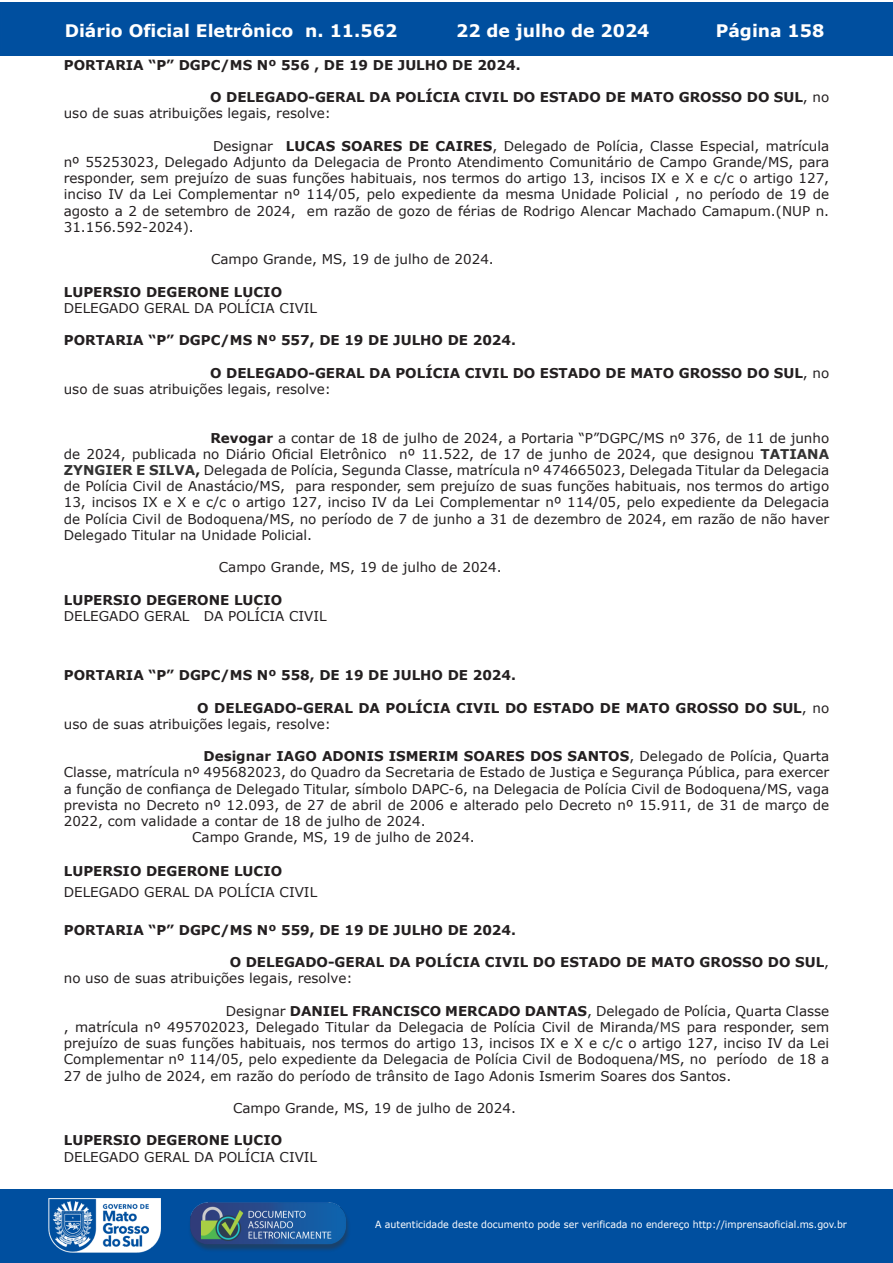
<style>
.page{position:relative;width:893px;height:1263px;background:#fff}
.page>*{position:absolute;margin:0;border:0;box-sizing:border-box;transform-origin:0 0}
.t1{font:700 17.25px "Verdana";color:#fff}
.t2{font:13.5px/16.2px "Verdana";color:#231f20;text-align:justify}
.t3{font:700 13.5px/16.2px "Verdana";color:#231f20}
.t4{font:9.9px "Verdana";color:#fff;scale:.95 1}
.s1{font-weight:400}
.s2{font-weight:700}
.s3{font-weight:700;color:#333}
.s4{color:#333}
</style>
<div class="page">
<div style="left:0;top:2px;width:893px;height:53px;background:#004f9f"></div>
<div style="left:1px;top:1189px;width:892px;height:74px;background:#004f9f"></div>
<img style="left:49px;top:1198px;width:111px;height:54px">
<img style="left:185px;top:1201px;width:168px;height:54px">
<p class="t1" style="left:65px;top:18px;width:334px">Diário Oficial Eletrônico n. 11.562</p>
<p class="t1" style="left:456px;top:18px;width:195px">22 de julho de 2024</p>
<p class="t1" style="left:716px;top:18px;width:110px">Página 158</p>
<p class="t3" style="left:64px;top:57px;width:458px">PORTARIA “P” DGPC/MS Nº 556 , DE 19 DE JULHO DE 2024.</p>
<p class="t3" style="left:64px;top:89px;width:767px;text-indent:146px">O DELEGADO-GERAL DA POLÍCIA CIVIL DO ESTADO DE MATO GROSSO DO SUL<span class="s1">, no uso de suas atribuições legais, resolve:</span></p>
<p class="t2" style="left:64px;top:138px;width:767px;text-indent:149px">Designar <span class="s2">LUCAS SOARES DE CAIRES</span>, Delegado de Polícia, Classe Especial, matrícula nº 55253023, Delegado Adjunto da Delegacia de Pronto Atendimento Comunitário de Campo Grande/MS, para responder, sem prejuízo de suas funções habituais, nos termos do artigo 13, incisos IX e X e c/c o artigo 127, inciso IV da Lei Complementar nº 114/05, pelo expediente da mesma Unidade Policial , no período de 19 de agosto a 2 de setembro de 2024, em razão de gozo de férias de Rodrigo Alencar Machado Camapum.(NUP n.<br>31.156.592-2024).</p>
<p class="t2" style="left:211px;top:251px;width:284px">Campo Grande, MS, 19 de julho de 2024.</p>
<p class="t3" style="left:64px;top:283px;width:220px">LUPERSIO DEGERONE LUCIO</p>
<p class="t2" style="left:64px;top:300px;width:255px">DELEGADO GERAL DA POLÍCIA CIVIL</p>
<p class="t3" style="left:64px;top:332px;width:454px">PORTARIA “P” DGPC/MS Nº 557, DE 19 DE JULHO DE 2024.</p>
<p class="t3" style="left:64px;top:364px;width:767px;text-indent:146px">O DELEGADO-GERAL DA POLÍCIA CIVIL DO ESTADO DE MATO GROSSO DO SUL<span class="s1">, no uso de suas atribuições legais, resolve:</span></p>
<p class="t2" style="left:64px;top:429px;width:767px;text-indent:147px"><span class="s2">Revogar</span> a contar de 18 de julho de 2024, a Portaria “P”DGPC/MS nº 376, de 11 de junho de 2024, publicada no Diário Oficial Eletrônico nº 11.522, de 17 de junho de 2024, que designou <span class="s3">TATIANA ZYNGIER E SILVA</span><span class="s2">,</span> Delegada de Polícia, Segunda Classe, matrícula nº 474665023, Delegada Titular da Delegacia de Polícia Civil de Anastácio/MS, para responder, sem prejuízo de suas funções habituais, nos termos do artigo 13, incisos IX e X e c/c o artigo 127, inciso IV da Lei Complementar nº 114/05, pelo expediente da Delegacia de Polícia Civil de Bodoquena/MS, no período de 7 de junho a 31 de dezembro de 2024, em razão de não haver Delegado Titular na Unidade Policial.</p>
<p class="t2" style="left:219px;top:559px;width:284px">Campo Grande, MS, 19 de julho de 2024.</p>
<p class="t3" style="left:64px;top:591px;width:220px">LUPERSIO DEGERONE LUCIO</p>
<p class="t2" style="left:64px;top:608px;width:264px">DELEGADO GERAL DA POLÍCIA CIVIL</p>
<p class="t3" style="left:64px;top:667px;width:454px">PORTARIA “P” DGPC/MS Nº 558, DE 19 DE JULHO DE 2024.</p>
<p class="t3" style="left:64px;top:699px;width:767px;text-indent:133px">O DELEGADO-GERAL DA POLÍCIA CIVIL DO ESTADO DE MATO GROSSO DO SUL<span class="s1">, no uso de suas atribuições legais, resolve:</span></p>
<p class="t3" style="left:204px;top:748px;width:627px">Designar IAGO ADONIS ISMERIM SOARES DOS SANTOS<span class="s1">, Delegado de Polícia, Quarta</span></p>
<p class="t2" style="left:64px;top:764px;width:767px">Classe, matrícula nº 495682023, do Quadro da Secretaria de Estado de Justiça e Segurança Pública, para exercer</p>
<p class="t2" style="left:64px;top:780px;width:767px">a função de confiança de Delegado Titular, símbolo DAPC-6, na Delegacia de Polícia Civil de Bodoquena/MS, vaga</p>
<p class="t2" style="left:64px;top:797px;width:767px">prevista no Decreto nº 12.093, de 27 de abril de 2006 e alterado pelo Decreto nº 15.911, de 31 de março de</p>
<p class="t2" style="left:64px;top:813px;width:363px">2022, com validade a contar de 18 de julho de 2024.</p>
<p class="t2" style="left:192px;top:829px;width:284px">Campo Grande, MS, 19 de julho de 2024.</p>
<p class="t3" style="left:64px;top:863px;width:220px">LUPERSIO DEGERONE LUCIO</p>
<p class="t2" style="left:64px;top:884px;width:255px">DELEGADO GERAL DA POLÍCIA CIVIL</p>
<p class="t3" style="left:64px;top:921px;width:454px">PORTARIA “P” DGPC/MS Nº 559, DE 19 DE JULHO DE 2024.</p>
<p class="t3" style="left:64px;top:954px;width:767px;text-indent:166px">O DELEGADO-GERAL DA POLÍCIA CIVIL DO ESTADO DE MATO GROSSO DO SUL<span class="s1">, no uso de suas atribuições legais, resolve:</span></p>
<p class="t2" style="left:64px;top:1003px;width:767px;text-indent:162px">Designar <span class="s2">DANIEL FRANCISCO MERCADO DANTAS</span>, Delegado de Polícia, Quarta Classe , matrícula nº 495702023, Delegado Titular da Delegacia de Polícia Civil de Miranda<span class="s4">/MS</span> para responder, sem prejuízo de suas funções habituais, nos termos do artigo 13, incisos IX e X e c/c o artigo 127, inciso IV da Lei Complementar nº 114/05, pelo expediente da Delegacia de Polícia Civil de Bodoquena/MS, no período de 18 a 27 de julho de 2024, em razão do período de trânsito de Iago Adonis Ismerim Soares dos Santos.</p>
<p class="t2" style="left:233px;top:1100px;width:284px">Campo Grande, MS, 19 de julho de 2024.</p>
<p class="t3" style="left:64px;top:1132px;width:220px">LUPERSIO DEGERONE LUCIO</p>
<p class="t2" style="left:64px;top:1148px;width:255px">DELEGADO GERAL DA POLÍCIA CIVIL</p>
<p class="t4" style="left:375px;top:1218px;width:498px">A autenticidade deste documento pode ser verificada no endereço http://imprensaoficial.ms.gov.br</p>
</div>
